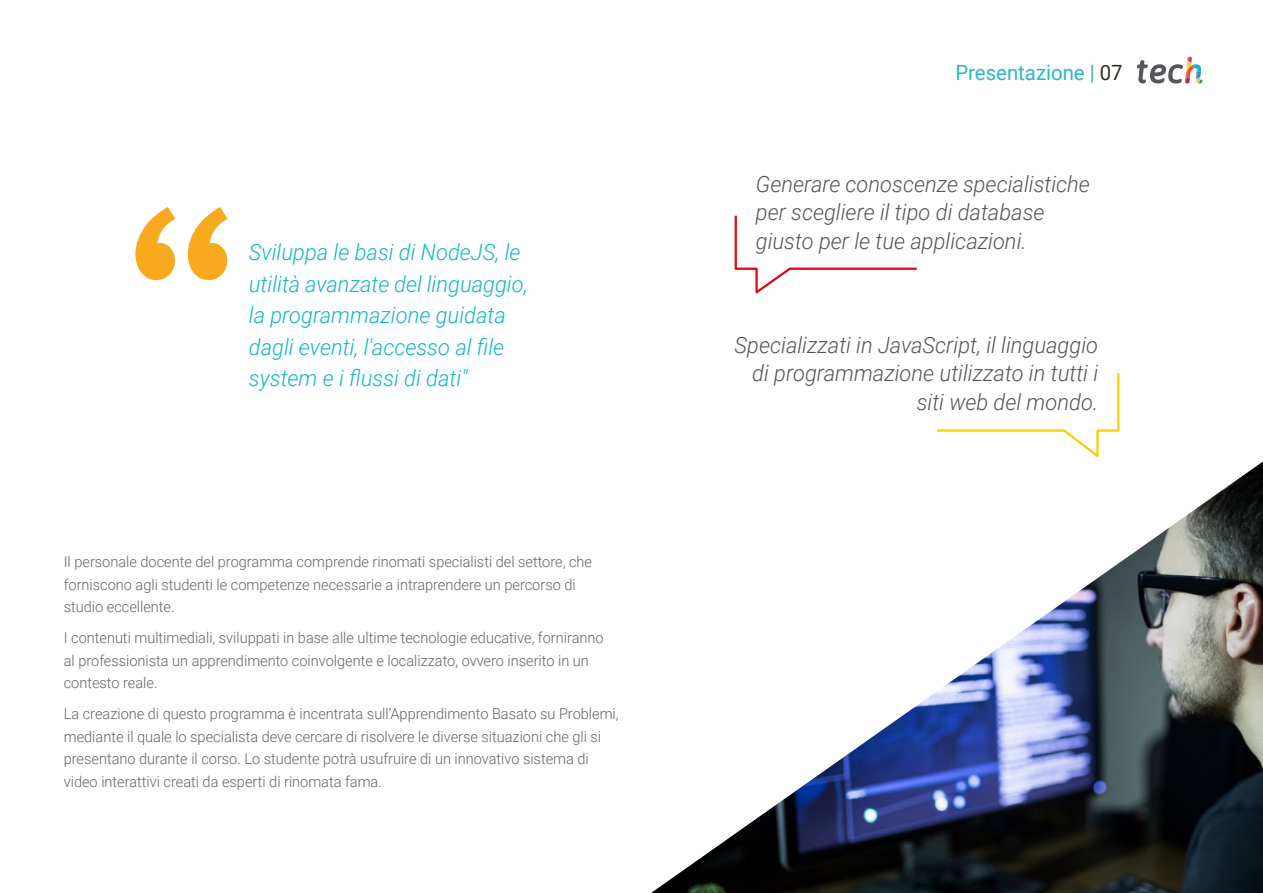
<style>
.page{position:relative;width:1263px;height:893px;background:#fff}
.page>*{position:absolute;margin:0;border:0;box-sizing:border-box;transform-origin:0 0}
.t1{font:italic 300 22.5px/28.5px "Roboto";color:#52555b;text-align:right}
.t2{font:italic 300 22.5px/31.5px "Roboto";color:#0fb6cf}
.t3{font:21px "Roboto";color:#2db8c5}
.t4{font:300 15px/22.5px "Roboto";color:#61646a}
.s1{color:#312e20}
</style>
<div class="page">
<svg style="left:135px;top:207px;width:93px;height:73px"></svg>
<img style="left:651px;top:461px;width:612px;height:432px">
<svg style="left:1137px;top:57px;width:65px;height:27px"></svg>
<svg style="left:937px;top:373px;width:183px;height:84px"></svg>
<svg style="left:734px;top:215px;width:183px;height:79px"></svg>
<h1 class="t2" style="left:249px;top:236px;width:281px">Sviluppa le basi di NodeJS, le utilità avanzate del linguaggio, la programmazione guidata dagli eventi, l'accesso al file system e i flussi di dati"</h1>
<p class="t4" style="left:64px;top:550px;width:530px">Il personale docente del programma comprende rinomati specialisti del settore, che forniscono agli studenti le competenze necessarie a intraprendere un percorso di studio eccellente.</p>
<p class="t4" style="left:64px;top:626px;width:541px">I contenuti multimediali, sviluppati in base alle ultime tecnologie educative, forniranno al professionista un apprendimento coinvolgente e localizzato, ovvero inserito in un contesto reale.</p>
<p class="t4" style="left:64px;top:702px;width:556px">La creazione di questo programma è incentrata sull’Apprendimento Basato su Problemi, mediante il quale lo specialista deve cercare di risolvere le diverse situazioni che gli si presentano durante il corso. Lo studente potrà usufruire di un innovativo sistema di video interattivi creati da esperti di rinomata fama.</p>
<h2 class="t3" style="left:955px;top:57px;width:169px">Presentazione | <span class="s1">07</span></h2>
<h1 class="t1" style="left:756px;top:169px;width:336px;text-align:left">Generare conoscenze specialistiche per scegliere il tipo di database giusto per le tue applicazioni.</h1>
<h1 class="t1" style="left:735px;top:330px;width:365px">Specializzati in JavaScript, il linguaggio di programmazione utilizzato in tutti i siti web del mondo.</h1>
</div>
